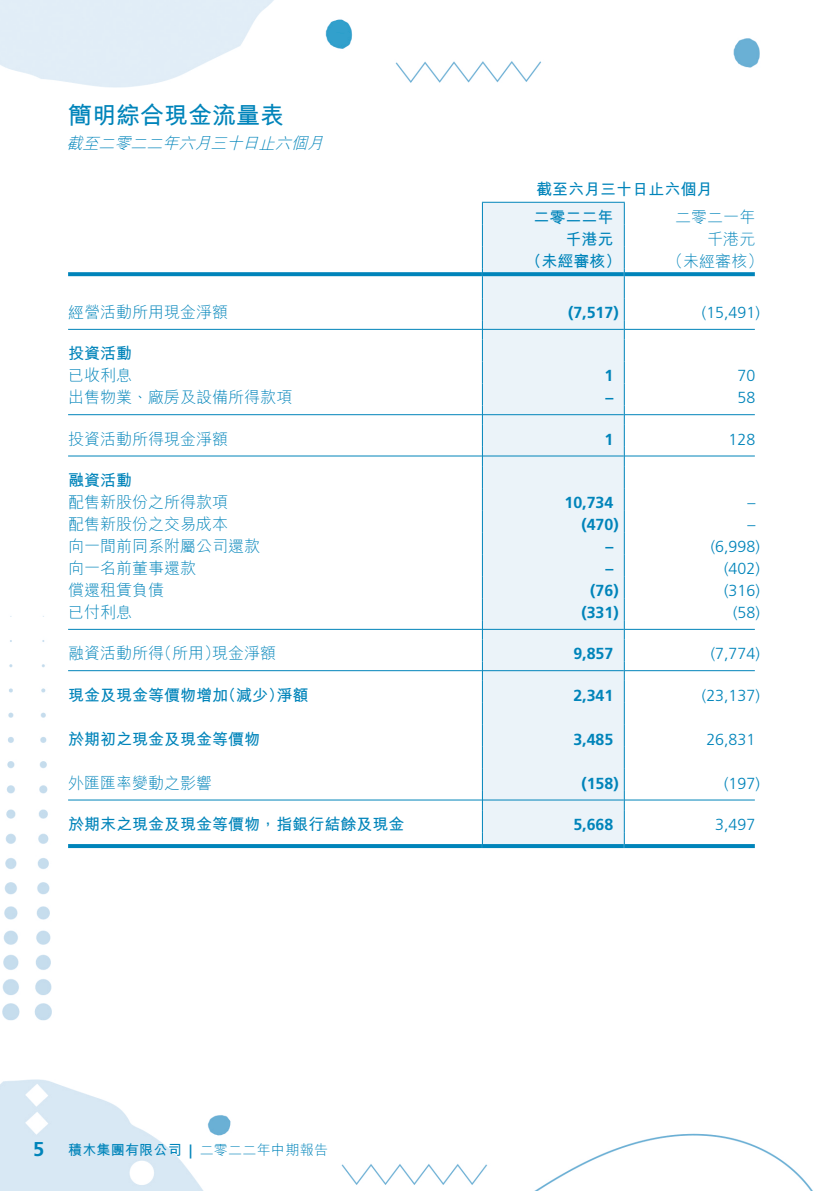
<style>
.page{position:relative;width:840px;height:1191px;background:#fff}
.page>*{position:absolute;margin:0;border:0;box-sizing:border-box;transform-origin:0 0}
.t1{font:700 24px "M Hei HK";color:#0084ba}
.t2{font:700 20px "Frutiger LT Std";color:#0084ba}
.t3{font:300 16px "M Hei HK";color:#0084ba}
.t4{font:700 16px "M Hei HK";color:#0084ba}
.t5{font:300 16px "Frutiger LT Std";color:#0084ba}
.t6{font:700 16px "Frutiger LT Std";color:#0084ba}
.t7{font:italic 300 16px "M Hei HK";color:#0084ba}
.t8{font:300 14px "M Hei HK";letter-spacing:.02em;color:#0084ba}
.t9{font:700 14px "M Hei HK";letter-spacing:.015em;color:#0084ba}
.t10{font:700 14px "Frutiger LT Std";color:#0084ba}
</style>
<div class="page">
<img style="left:0;top:0;width:813px;height:1191px">
<div style="left:482px;top:203px;width:141px;height:641px;background:#ebf3f9"></div>
<hr style="left:481px;top:202px;width:143px;height:1px;background:#0084ba">
<svg style="left:481px;top:203px;width:1px;height:645px"></svg>
<svg style="left:623px;top:203px;width:1px;height:645px"></svg>
<svg style="left:68px;top:272px;width:413px;height:4px;background:#0b89bd"></svg>
<svg style="left:482px;top:272px;width:141px;height:4px"></svg>
<svg style="left:624px;top:272px;width:130px;height:4px"></svg>
<hr style="left:68px;top:329px;width:413px;height:1px;background:#0084ba">
<hr style="left:482px;top:329px;width:141px;height:1px;background:#0084ba">
<hr style="left:624px;top:329px;width:130px;height:1px;background:#0084ba">
<hr style="left:68px;top:414px;width:413px;height:1px;background:#0084ba">
<hr style="left:482px;top:414px;width:141px;height:1px;background:#0084ba">
<hr style="left:624px;top:414px;width:130px;height:1px;background:#0084ba">
<hr style="left:68px;top:455px;width:413px;height:1px;background:#0084ba">
<hr style="left:482px;top:455px;width:141px;height:1px;background:#0084ba">
<hr style="left:624px;top:455px;width:130px;height:1px;background:#0084ba">
<hr style="left:68px;top:629px;width:413px;height:1px;background:#0084ba">
<hr style="left:482px;top:629px;width:141px;height:1px;background:#0084ba">
<hr style="left:624px;top:629px;width:130px;height:1px;background:#0084ba">
<hr style="left:68px;top:670px;width:413px;height:1px;background:#0084ba">
<hr style="left:482px;top:670px;width:141px;height:1px;background:#0084ba">
<hr style="left:624px;top:670px;width:130px;height:1px;background:#0084ba">
<hr style="left:68px;top:799px;width:413px;height:1px;background:#0084ba">
<hr style="left:482px;top:799px;width:141px;height:1px;background:#0084ba">
<hr style="left:624px;top:799px;width:130px;height:1px;background:#0084ba">
<svg style="left:68px;top:844px;width:413px;height:4px;background:#0486bb"></svg>
<svg style="left:482px;top:844px;width:141px;height:4px"></svg>
<svg style="left:624px;top:844px;width:130px;height:4px"></svg>
<h1 class="t1" style="left:68px;top:97px;width:217px">簡明綜合現金流量表</h1>
<p class="t7" style="left:66px;top:134px;width:262px">截至二零二二年六月三十日止六個月</p>
<p class="t3" style="left:68px;top:304px;width:161px">經營活動所用現金淨額</p>
<p class="t4" style="left:68px;top:342px;width:65px">投資活動</p>
<p class="t3" style="left:68px;top:367px;width:65px">已收利息</p>
<p class="t3" style="left:68px;top:389px;width:225px">出售物業、廠房及設備所得款項</p>
<p class="t3" style="left:68px;top:431px;width:161px">投資活動所得現金淨額</p>
<p class="t4" style="left:68px;top:468px;width:65px">融資活動</p>
<p class="t3" style="left:68px;top:494px;width:161px">配售新股份之所得款項</p>
<p class="t3" style="left:68px;top:516px;width:161px">配售新股份之交易成本</p>
<p class="t3" style="left:68px;top:538px;width:193px">向一間前同系附屬公司還款</p>
<p class="t3" style="left:68px;top:560px;width:129px">向一名前董事還款</p>
<p class="t3" style="left:68px;top:582px;width:97px">償還租賃負債</p>
<p class="t3" style="left:68px;top:604px;width:65px">已付利息</p>
<p class="t3" style="left:156px;top:645px;width:65px">（所用）</p>
<p class="t3" style="left:68px;top:645px;width:97px">融資活動所得</p>
<p class="t3" style="left:212px;top:645px;width:65px">現金淨額</p>
<p class="t4" style="left:68px;top:683px;width:161px">現金及現金等價物增加</p>
<p class="t4" style="left:276px;top:683px;width:33px">淨額</p>
<p class="t4" style="left:220px;top:683px;width:65px">（減少）</p>
<p class="t4" style="left:68px;top:727px;width:193px">於期初之現金及現金等價物</p>
<p class="t3" style="left:68px;top:774px;width:145px">外匯匯率變動之影響</p>
<p class="t4" style="left:68px;top:812px;width:337px">於期末之現金及現金等價物，指銀行結餘及現金</p>
<p class="t2" style="left:33px;top:1137px;width:13px">5</p>
<p class="t9" style="left:68px;top:1139px;width:115px">積木集團有限公司</p>
<p class="t10" style="left:189px;top:1141px;width:5px">|</p>
<p class="t8" style="left:199px;top:1142px;width:130px">二零二二年中期報告</p>
<p class="t4" style="left:536px;top:177px;width:177px">截至六月三十日止六個月</p>
<p class="t3" style="left:675px;top:209px;width:81px">二零二一年</p>
<p class="t4" style="left:533px;top:205px;width:81px">二零二二年</p>
<p class="t4" style="left:565px;top:227px;width:49px">千港元</p>
<p class="t3" style="left:707px;top:231px;width:49px">千港元</p>
<p class="t4" style="left:525px;top:249px;width:97px">（未經審核）</p>
<p class="t3" style="left:667px;top:253px;width:97px">（未經審核(</p>
<p class="t6" style="left:567px;top:303px;width:52px">)7,517(</p>
<p class="t5" style="left:701px;top:303px;width:59px">)15,491(</p>
<p class="t6" style="left:604px;top:366px;width:10px">1</p>
<p class="t5" style="left:737px;top:367px;width:19px">70</p>
<p class="t6" style="left:605px;top:388px;width:9px">–</p>
<p class="t5" style="left:737px;top:389px;width:19px">58</p>
<p class="t6" style="left:604px;top:430px;width:10px">1</p>
<p class="t5" style="left:728px;top:430px;width:28px">128</p>
<p class="t6" style="left:564px;top:493px;width:50px">10,734</p>
<p class="t5" style="left:747px;top:493px;width:9px">–</p>
<p class="t6" style="left:581px;top:515px;width:39px">)470(</p>
<p class="t5" style="left:747px;top:515px;width:9px">–</p>
<p class="t6" style="left:605px;top:537px;width:9px">–</p>
<p class="t5" style="left:710px;top:537px;width:50px">)6,998(</p>
<p class="t6" style="left:605px;top:559px;width:9px">–</p>
<p class="t5" style="left:723px;top:559px;width:37px">)402(</p>
<p class="t6" style="left:590px;top:581px;width:30px">)76(</p>
<p class="t5" style="left:723px;top:581px;width:37px">)316(</p>
<p class="t6" style="left:581px;top:603px;width:39px">)331(</p>
<p class="t5" style="left:732px;top:603px;width:28px">)58(</p>
<p class="t6" style="left:573px;top:644px;width:42px">9,857</p>
<p class="t5" style="left:710px;top:645px;width:50px">)7,774(</p>
<p class="t6" style="left:573px;top:686px;width:42px">2,341</p>
<p class="t5" style="left:701px;top:686px;width:59px">)23,137(</p>
<p class="t6" style="left:573px;top:730px;width:42px">3,485</p>
<p class="t5" style="left:706px;top:730px;width:50px">26,831</p>
<p class="t6" style="left:581px;top:774px;width:39px">)158(</p>
<p class="t5" style="left:723px;top:774px;width:37px">)197(</p>
<p class="t6" style="left:573px;top:815px;width:42px">5,668</p>
<p class="t5" style="left:714px;top:815px;width:42px">3,497</p>
</div>
